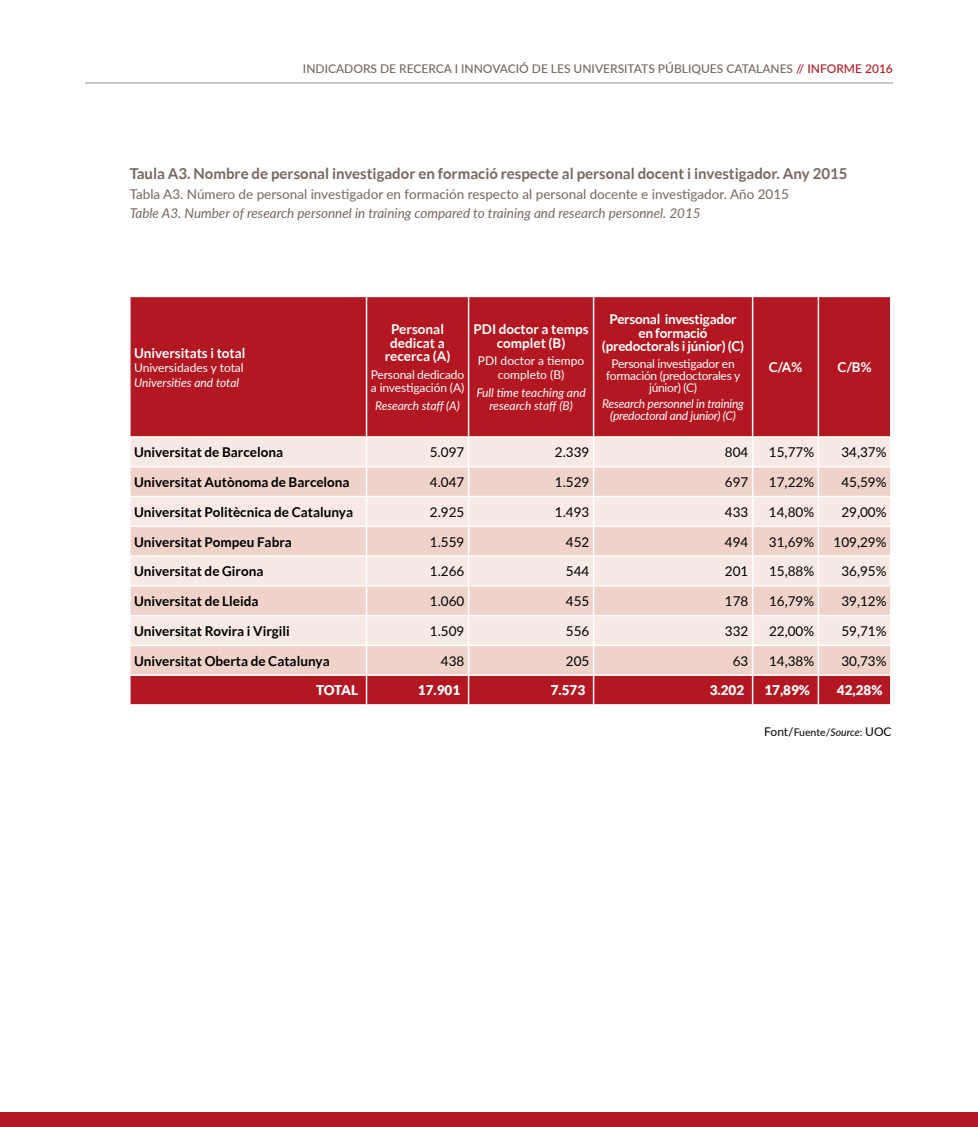
<style>
.page{position:relative;width:978px;height:1127px;background:#fff}
.page>*{position:absolute;margin:0;border:0;box-sizing:border-box;transform-origin:0 0}
.t1{font:700 15px "Lato";color:#766761}
.t2{font:700 13.5px "Lato";color:#000}
.t3{font:13.5px "Lato";color:#000}
.t4{font:13.5px "Lato";color:#766761}
.t5{font:italic 13.5px "Lato";color:#766761}
.t6{font:700 13.5px/13.5px "Lato";color:#fff;text-align:center}
.t7{font:700 13.5px/13.5px "Lato";letter-spacing:-.02em;color:#fff;text-align:center}
.t8{font:900 13.5px "Lato";color:#fff}
.t9{font:12px/13.5px "Lato";letter-spacing:-.01em;color:#fff;text-align:center}
.t10{font:500 12px "Lato";color:#766761}
.t11{font:italic 12px/12px "Lato";letter-spacing:-.02em;color:#fff;text-align:center}
.t12{font:italic 12px/13.5px "Lato";color:#fff;text-align:center}
.t13{font:12px "Lato";color:#000}
.s1{color:#b31822}
.s2{font-size:10.5px}
.s3{font-style:italic;font-size:10.5px}
</style>
<div class="page">
<hr style="left:85px;top:82px;width:808px;height:1px;background:#9d9d9c">
<div style="left:0;top:1112px;width:978px;height:15px;background:#b31822"></div>
<div style="left:131px;top:297px;width:759px;height:407px;background:#b31822"></div>
<div style="left:131px;top:438px;width:759px;height:28px;background:#f7e9e4"></div>
<svg style="left:131px;top:467px;width:759px;height:207px;background:#f2dcd5"></svg>
<hr style="left:366px;top:297px;width:1px;height:139px;background:#fff">
<hr style="left:468px;top:297px;width:1px;height:139px;background:#fff">
<hr style="left:593px;top:297px;width:1px;height:139px;background:#fff">
<hr style="left:752px;top:297px;width:1px;height:139px;background:#fff">
<hr style="left:818px;top:297px;width:1px;height:139px;background:#fff">
<hr style="left:129px;top:436px;width:238px;height:2px;background:#fff">
<hr style="left:367px;top:436px;width:102px;height:2px;background:#fff">
<hr style="left:469px;top:436px;width:125px;height:2px;background:#fff">
<hr style="left:594px;top:436px;width:159px;height:2px;background:#fff">
<hr style="left:753px;top:436px;width:65px;height:2px;background:#fff">
<hr style="left:818px;top:436px;width:73px;height:2px;background:#fff">
<hr style="left:129px;top:466px;width:238px;height:1px;background:#fff">
<hr style="left:367px;top:466px;width:102px;height:1px;background:#fff">
<hr style="left:469px;top:466px;width:125px;height:1px;background:#fff">
<hr style="left:594px;top:466px;width:159px;height:1px;background:#fff">
<hr style="left:753px;top:466px;width:65px;height:1px;background:#fff">
<hr style="left:818px;top:466px;width:73px;height:1px;background:#fff">
<hr style="left:129px;top:496px;width:238px;height:1px;background:#fff">
<hr style="left:367px;top:496px;width:102px;height:1px;background:#fff">
<hr style="left:469px;top:496px;width:125px;height:1px;background:#fff">
<hr style="left:594px;top:496px;width:159px;height:1px;background:#fff">
<hr style="left:753px;top:496px;width:65px;height:1px;background:#fff">
<hr style="left:818px;top:496px;width:73px;height:1px;background:#fff">
<hr style="left:129px;top:525px;width:238px;height:2px;background:#fff">
<hr style="left:367px;top:525px;width:102px;height:2px;background:#fff">
<hr style="left:469px;top:525px;width:125px;height:2px;background:#fff">
<hr style="left:594px;top:525px;width:159px;height:2px;background:#fff">
<hr style="left:753px;top:525px;width:65px;height:2px;background:#fff">
<hr style="left:818px;top:525px;width:73px;height:2px;background:#fff">
<hr style="left:129px;top:555px;width:238px;height:2px;background:#fff">
<hr style="left:367px;top:555px;width:102px;height:2px;background:#fff">
<hr style="left:469px;top:555px;width:125px;height:2px;background:#fff">
<hr style="left:594px;top:555px;width:159px;height:2px;background:#fff">
<hr style="left:753px;top:555px;width:65px;height:2px;background:#fff">
<hr style="left:818px;top:555px;width:73px;height:2px;background:#fff">
<hr style="left:129px;top:585px;width:238px;height:1px;background:#fff">
<hr style="left:367px;top:585px;width:102px;height:1px;background:#fff">
<hr style="left:469px;top:585px;width:125px;height:1px;background:#fff">
<hr style="left:594px;top:585px;width:159px;height:1px;background:#fff">
<hr style="left:753px;top:585px;width:65px;height:1px;background:#fff">
<hr style="left:818px;top:585px;width:73px;height:1px;background:#fff">
<hr style="left:129px;top:615px;width:238px;height:1px;background:#fff">
<hr style="left:367px;top:615px;width:102px;height:1px;background:#fff">
<hr style="left:469px;top:615px;width:125px;height:1px;background:#fff">
<hr style="left:594px;top:615px;width:159px;height:1px;background:#fff">
<hr style="left:753px;top:615px;width:65px;height:1px;background:#fff">
<hr style="left:818px;top:615px;width:73px;height:1px;background:#fff">
<hr style="left:129px;top:644px;width:238px;height:2px;background:#fff">
<hr style="left:367px;top:644px;width:102px;height:2px;background:#fff">
<hr style="left:469px;top:644px;width:125px;height:2px;background:#fff">
<hr style="left:594px;top:644px;width:159px;height:2px;background:#fff">
<hr style="left:753px;top:644px;width:65px;height:2px;background:#fff">
<hr style="left:818px;top:644px;width:73px;height:2px;background:#fff">
<hr style="left:129px;top:674px;width:238px;height:2px;background:#fff">
<hr style="left:367px;top:674px;width:102px;height:2px;background:#fff">
<svg style="left:366px;top:438px;width:1px;height:266px"></svg>
<hr style="left:469px;top:674px;width:125px;height:2px;background:#fff">
<svg style="left:468px;top:438px;width:1px;height:266px"></svg>
<hr style="left:594px;top:674px;width:159px;height:2px;background:#fff">
<svg style="left:593px;top:438px;width:1px;height:266px"></svg>
<hr style="left:753px;top:674px;width:65px;height:2px;background:#fff">
<svg style="left:752px;top:438px;width:1px;height:266px"></svg>
<hr style="left:818px;top:674px;width:73px;height:2px;background:#fff">
<svg style="left:818px;top:438px;width:1px;height:266px"></svg>
<p class="t10" style="left:303px;top:60px;width:591px">INDICADORS DE RECERCA I INNOVACIÓ DE LES UNIVERSITATS PÚBLIQUES CATALANES <span class="s1">// INFORME 2016</span></p>
<p class="t1" style="left:130px;top:165px;width:719px">Taula A3. Nombre de personal investigador en formació respecte al personal docent i investigador. Any 2015</p>
<p class="t4" style="left:130px;top:184px;width:661px">Tabla A3. Número de personal investigador en formación respecto al personal docente e investigador. Año 2015</p>
<p class="t5" style="left:130px;top:203px;width:573px">Table A3. Number of research personnel in training compared to training and research personnel. 2015</p>
<p class="t6" style="left:134px;top:346px;width:113px">Universitats i total</p>
<p class="t9" style="left:134px;top:360px;width:111px">Universidades y total</p>
<p class="t12" style="left:134px;top:375px;width:107px">Universities and total</p>
<p class="t6" style="left:385px;top:322px;width:67px">Personal dedicat a recerca (A)</p>
<p class="t9" style="left:371px;top:367px;width:95px;text-align:left">Personal dedicado a investigación (A)</p>
<p class="t11" style="left:375px;top:399px;width:86px">Research staff (A)</p>
<p class="t6" style="left:473px;top:322px;width:117px">PDI doctor a temps complet (B)</p>
<p class="t9" style="left:478px;top:354px;width:108px">PDI doctor a tiempo completo (B)</p>
<p class="t12" style="left:476px;top:385px;width:111px">Full time teaching and research staff (B)</p>
<p class="t7" style="left:602px;top:312px;width:144px">Personal investigador en formació (predoctorals i júnior) (C)</p>
<p class="t9" style="left:606px;top:357px;width:136px;line-height:12px">Personal investigador en formación (predoctorales y júnior) (C)</p>
<p class="t11" style="left:602px;top:397px;width:143px">Research personnel in training (predoctoral and junior) (C)</p>
<p class="t6" style="left:769px;top:360px;width:35px">C/A%</p>
<p class="t6" style="left:838px;top:360px;width:35px">C/B%</p>
<p class="t2" style="left:134px;top:445px;width:151px">Universitat de Barcelona</p>
<p class="t3" style="left:430px;top:443px;width:36px">5.097</p>
<p class="t3" style="left:555px;top:443px;width:36px">2.339</p>
<p class="t3" style="left:725px;top:443px;width:25px">804</p>
<p class="t3" style="left:769px;top:443px;width:47px">15,77%</p>
<p class="t3" style="left:841px;top:443px;width:47px">34,37%</p>
<p class="t2" style="left:134px;top:474px;width:217px">Universitat Autònoma de Barcelona</p>
<p class="t3" style="left:430px;top:472px;width:36px">4.047</p>
<p class="t3" style="left:555px;top:472px;width:36px">1.529</p>
<p class="t3" style="left:725px;top:472px;width:25px">697</p>
<p class="t3" style="left:769px;top:472px;width:47px">17,22%</p>
<p class="t3" style="left:841px;top:472px;width:47px">45,59%</p>
<p class="t2" style="left:134px;top:504px;width:221px">Universitat Politècnica de Catalunya</p>
<p class="t3" style="left:430px;top:502px;width:36px">2.925</p>
<p class="t3" style="left:555px;top:502px;width:36px">1.493</p>
<p class="t3" style="left:725px;top:502px;width:25px">433</p>
<p class="t3" style="left:769px;top:502px;width:47px">14,80%</p>
<p class="t3" style="left:841px;top:502px;width:47px">29,00%</p>
<p class="t2" style="left:134px;top:534px;width:159px">Universitat Pompeu Fabra</p>
<p class="t3" style="left:430px;top:532px;width:36px">1.559</p>
<p class="t3" style="left:566px;top:532px;width:25px">452</p>
<p class="t3" style="left:725px;top:532px;width:25px">494</p>
<p class="t3" style="left:769px;top:532px;width:47px">31,69%</p>
<p class="t3" style="left:834px;top:532px;width:55px">109,29%</p>
<p class="t2" style="left:134px;top:564px;width:131px">Universitat de Girona</p>
<p class="t3" style="left:430px;top:562px;width:36px">1.266</p>
<p class="t3" style="left:566px;top:562px;width:25px">544</p>
<p class="t3" style="left:725px;top:562px;width:25px">201</p>
<p class="t3" style="left:769px;top:562px;width:47px">15,88%</p>
<p class="t3" style="left:841px;top:562px;width:47px">36,95%</p>
<p class="t2" style="left:134px;top:593px;width:126px">Universitat de Lleida</p>
<p class="t3" style="left:430px;top:591px;width:36px">1.060</p>
<p class="t3" style="left:566px;top:591px;width:25px">455</p>
<p class="t3" style="left:725px;top:591px;width:25px">178</p>
<p class="t3" style="left:769px;top:591px;width:47px">16,79%</p>
<p class="t3" style="left:841px;top:591px;width:47px">39,12%</p>
<p class="t2" style="left:134px;top:623px;width:157px">Universitat Rovira i Virgili</p>
<p class="t3" style="left:430px;top:621px;width:36px">1.509</p>
<p class="t3" style="left:566px;top:621px;width:25px">556</p>
<p class="t3" style="left:725px;top:621px;width:25px">332</p>
<p class="t3" style="left:769px;top:621px;width:47px">22,00%</p>
<p class="t3" style="left:841px;top:621px;width:47px">59,71%</p>
<p class="t2" style="left:134px;top:653px;width:197px">Universitat Oberta de Catalunya</p>
<p class="t3" style="left:441px;top:651px;width:25px">438</p>
<p class="t3" style="left:566px;top:651px;width:25px">205</p>
<p class="t3" style="left:733px;top:651px;width:17px">63</p>
<p class="t3" style="left:769px;top:651px;width:47px">14,38%</p>
<p class="t3" style="left:841px;top:651px;width:47px">30,73%</p>
<p class="t8" style="left:316px;top:682px;width:44px">TOTAL</p>
<p class="t8" style="left:418px;top:682px;width:44px">17.901</p>
<p class="t8" style="left:551px;top:682px;width:36px">7.573</p>
<p class="t8" style="left:710px;top:682px;width:36px">3.202</p>
<p class="t8" style="left:764px;top:682px;width:47px">17,89%</p>
<p class="t8" style="left:837px;top:682px;width:47px">42,28%</p>
<p class="t13" style="left:764px;top:723px;width:129px">Font/<span class="s2">Fuente/</span><span class="s3">Source</span><span class="s2">:</span> UOC</p>
</div>
